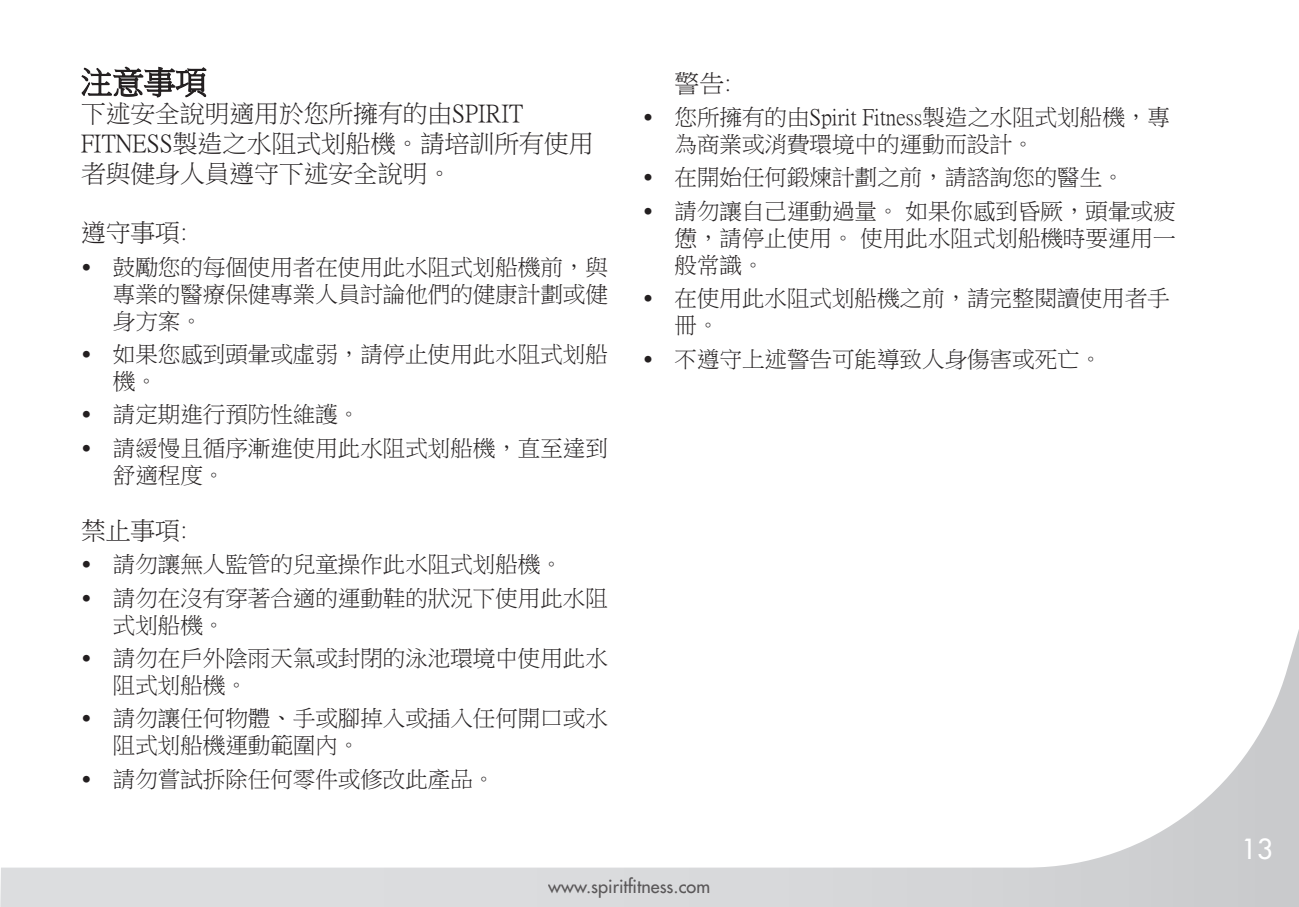
<style>
.page{position:relative;width:1299px;height:907px;background:#fff}
.page>*{position:absolute;margin:0;border:0;box-sizing:border-box;transform-origin:0 0}
.Warning{font:31.5px "P Ming Li U";color:#231f20}
.t1{font:500 27px "Futura Std";color:#fff}
.Warning-2{font:24.75px/29.7px "P Ming Li U";color:#231f20}
.t2{font:22.5px/27px "P Ming Li U";color:#231f20}
.t3{font:500 18px "Futura Std";color:#231f20}
.s1{font-family:"Futura Std";font-weight:300}
.s2{font-family:"Futura Std";font-size:18px}
</style>
<div class="page">
<svg style="left:0;top:629px;width:1299px;height:277px"></svg>
<svg style="left:81px;top:66px;width:126px;height:32px"></svg>
<p class="Warning" style="left:81px;top:66px;width:127px">注意事項</p>
<p class="Warning-2" style="left:81px;top:99px;width:514px">下述安全說明適用於您所擁有的由SPIRIT<br>FITNESS製造之水阻式划船機。請培訓所有使用者與健身人員遵守下述安全說明。</p>
<p class="Warning-2" style="left:81px;top:218px;width:108px">遵守事項<span class="s1">:</span></p>
<p class="t2" style="left:113px;top:253px;width:496px;text-align:justify;text-indent:-32px"><span class="s2">•</span> 鼓勵您的每個使用者在使用此水阻式划船機前，與專業的醫療保健專業人員討論他們的健康計劃或健身方案。</p>
<p class="t2" style="left:113px;top:341px;width:496px;text-indent:-32px"><span class="s2">•</span> 如果您感到頭暈或虛弱，請停止使用此水阻式划船機。</p>
<p class="t2" style="left:81px;top:401px;width:281px"><span class="s2">•</span> 請定期進行預防性維護。</p>
<p class="t2" style="left:113px;top:434px;width:496px;text-indent:-32px"><span class="s2">•</span> 請緩慢且循序漸進使用此水阻式划船機，直至達到舒適程度。</p>
<p class="Warning-2" style="left:81px;top:515px;width:108px">禁止事項<span class="s1">:</span></p>
<p class="t2" style="left:81px;top:551px;width:483px"><span class="s2">•</span> 請勿讓無人監管的兒童操作此水阻式划船機。</p>
<p class="t2" style="left:113px;top:584px;width:496px;text-indent:-32px"><span class="s2">•</span> 請勿在沒有穿著合適的運動鞋的狀況下使用此水阻式划船機。</p>
<p class="t2" style="left:113px;top:644px;width:496px;text-indent:-32px"><span class="s2">•</span> 請勿在戶外陰雨天氣或封閉的泳池環境中使用此水阻式划船機。</p>
<p class="t2" style="left:113px;top:705px;width:496px;text-indent:-32px"><span class="s2">•</span> 請勿讓任何物體、手或腳掉入或插入任何開口或水阻式划船機運動範圍內。</p>
<p class="t2" style="left:81px;top:765px;width:416px"><span class="s2">•</span> 請勿嘗試拆除任何零件或修改此產品。</p>
<p class="Warning-2" style="left:675px;top:68px;width:59px">警告<span class="s1">:</span></p>
<p class="t2" style="left:675px;top:104px;width:497px;text-indent:-32px"><span class="s2">•</span> 您所擁有的由Spirit Fitness製造之水阻式划船機，專為商業或消費環境中的運動而設計。</p>
<p class="t2" style="left:643px;top:164px;width:483px"><span class="s2">•</span> 在開始任何鍛煉計劃之前，請諮詢您的醫生。</p>
<p class="t2" style="left:675px;top:197px;width:502px;text-align:justify;text-indent:-32px"><span class="s2">•</span> 請勿讓自己運動過量。 如果你感到昏厥，頭暈或疲憊，請停止使用。 使用此水阻式划船機時要運用一般常識。</p>
<p class="t2" style="left:675px;top:285px;width:496px;text-indent:-32px"><span class="s2">•</span> 在使用此水阻式划船機之前，請完整閱讀使用者手冊。</p>
<p class="t2" style="left:643px;top:345px;width:461px"><span class="s2">•</span> 不遵守上述警告可能導致人身傷害或死亡。</p>
<p class="t3" style="left:548px;top:875px;width:163px">www.spiritfitness.com</p>
<p class="t1" style="left:1241px;top:832px;width:33px">13</p>
</div>
